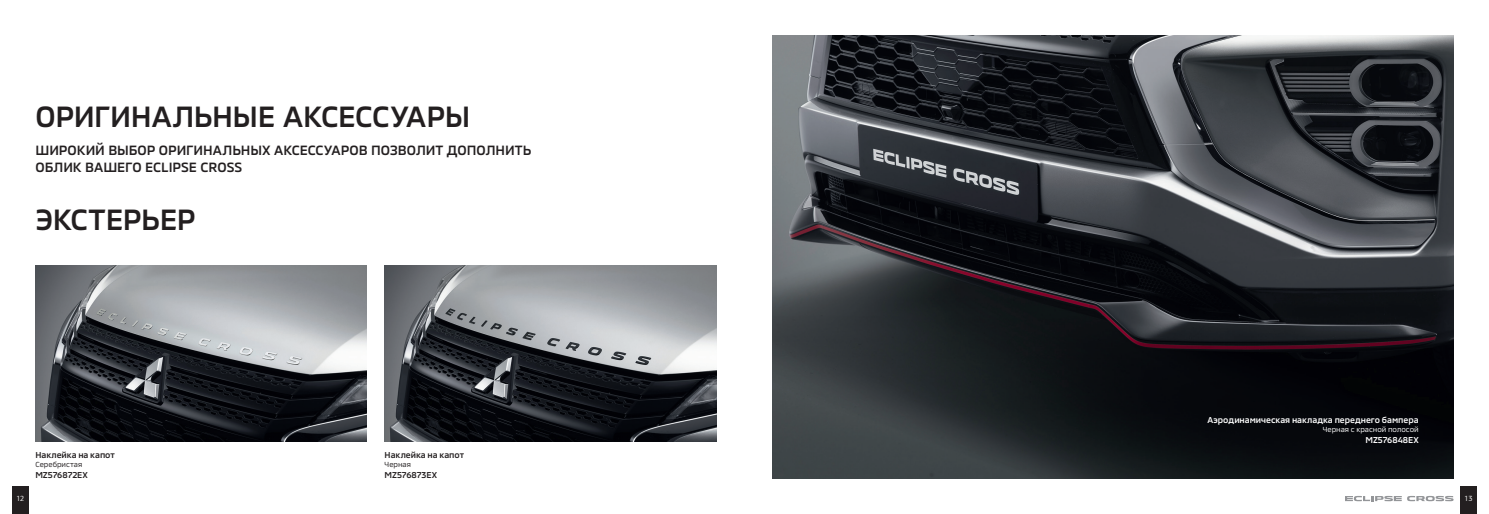
<style>
.page{position:relative;width:1489px;height:514px;background:#fff}
.page>*{position:absolute;margin:0;border:0;box-sizing:border-box;transform-origin:0 0}
.t1{font:500 30px "MMC";letter-spacing:-.015em;color:#231f20}
.t2{font:500 13.75px/17.5px "MMC";letter-spacing:-.005em;color:#231f20}
.t3{font:500 8.75px "MMC";letter-spacing:-.005em;color:#231f20}
.t4{font:500 8.75px "MMC";letter-spacing:-.005em;color:#fff}
.t5{font:7.5px "MMC";color:#fff}
.t6{font:7.5px "MMC";letter-spacing:-.005em;color:#231f20}
.t7{font:7.5px "PF Centro Sans Pro";color:#fff}
</style>
<div class="page">
<div style="left:1459px;top:486px;width:17px;height:28px;background:#231f20"></div>
<div style="left:12px;top:486px;width:17px;height:28px;background:#231f20"></div>
<svg style="left:1345px;top:496px;width:108px;height:5px"></svg>
<img style="left:384px;top:266px;width:332px;height:175px">
<img style="left:35px;top:266px;width:332px;height:175px">
<img style="left:772px;top:35px;width:681px;height:443px">
<p class="t1" style="left:35px;top:93px;width:436px">ОРИГИНАЛЬНЫЕ АКСЕССУАРЫ</p>
<p class="t2" style="left:35px;top:140px;width:497px">ШИРОКИЙ ВЫБОР ОРИГИНАЛЬНЫХ АКСЕССУАРОВ ПОЗВОЛИТ ДОПОЛНИТЬ<br>ОБЛИК ВАШЕГО ECLIPSE CROSS</p>
<p class="t1" style="left:35px;top:195px;width:162px">ЭКСТЕРЬЕР</p>
<p class="t3" style="left:35px;top:448px;width:81px">Наклейка на капот</p>
<p class="t6" style="left:35px;top:458px;width:48px">Серебристая</p>
<p class="t3" style="left:35px;top:468px;width:54px">MZ576872EX</p>
<p class="t3" style="left:384px;top:448px;width:81px">Наклейка на капот</p>
<p class="t6" style="left:384px;top:458px;width:28px">Черная</p>
<p class="t3" style="left:384px;top:468px;width:54px">MZ576873EX</p>
<p class="t4" style="left:1207px;top:413px;width:213px">Аэродинамическая накладка переднего бампера</p>
<p class="t5" style="left:1322px;top:423px;width:97px">Черная с красной полосой</p>
<p class="t4" style="left:1365px;top:433px;width:55px">MZ576848EX</p>
<p class="t7" style="left:16px;top:494px;width:9px">12</p>
<p class="t7" style="left:1464px;top:494px;width:9px">13</p>
</div>
